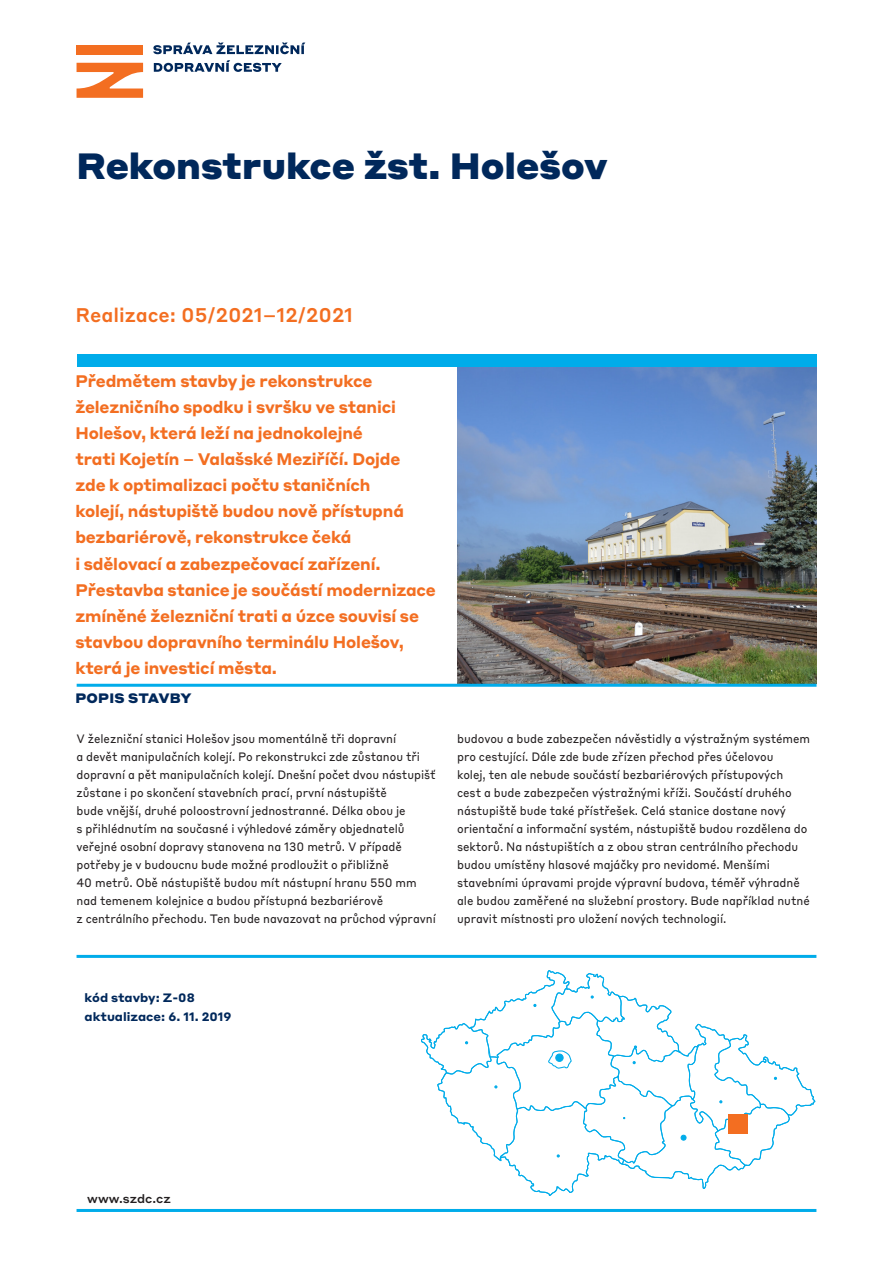
<style>
.page{position:relative;width:893px;height:1263px;background:#fff}
.page>*{position:absolute;margin:0;border:0;box-sizing:border-box;transform-origin:0 0}
.název_stavby{font:900 36px "Styrene A";color:#00285b}
.název_stavby-2{font:500 19.5px "Styrene B";color:#f36e21}
.uvod{font:700 16.5px/26.1px "Styrene A";letter-spacing:-.01em;color:#f36e21;scale:.95 1}
.nadpis{font:900 13.5px "Styrene A";letter-spacing:.01em;color:#00285b}
.základní_text{font:12px/18px "Styrene B";letter-spacing:-.005em;color:#231f20;scale:.95 1}
.záhlaví_a_zápatí{font:700 12px "Styrene A";color:#00285b}
.označení_trati{font:700 12px "Styrene A";letter-spacing:-.005em;color:#00285b}
.t1{font:500 12px "Styrene A";color:#231f20}
</style>
<div class="page">
<img style="left:457px;top:367px;width:359px;height:317px">
<svg style="left:421px;top:970px;width:395px;height:226px"></svg>
<div style="left:728px;top:1114px;width:19px;height:19px;background:#f36e21"></div>
<div style="left:77px;top:354px;width:739px;height:13px;background:#00acea"></div>
<hr style="left:77px;top:955px;width:739px;height:3px;background:#00acea">
<hr style="left:77px;top:1209px;width:739px;height:3px;background:#00acea">
<svg style="left:77px;top:63px;width:66px;height:35px"></svg>
<div style="left:77px;top:45px;width:66px;height:9px;background:#f36e21"></div>
<svg style="left:154px;top:60px;width:128px;height:12px"></svg>
<svg style="left:153px;top:43px;width:152px;height:11px"></svg>
<hr style="left:77px;top:684px;width:739px;height:3px;background:#00acea">
<p class="název_stavby" style="left:77px;top:135px;width:532px">Rekonstrukce žst. Holešov</p>
<p class="název_stavby-2" style="left:75px;top:298px;width:279px">Realizace: 05/2021–12/2021</p>
<p class="uvod" style="left:75px;top:366px;width:381px">Předmětem stavby je rekonstrukce železničního spodku i svršku ve stanici Holešov, která leží na jednokolejné<br>trati Kojetín – Valašské Meziříčí. Dojde<br>zde k optimalizaci počtu staničních<br>kolejí, nástupiště budou nově přístupná bezbariérově, rekonstrukce čeká<br>i sdělovací a zabezpečovací zařízení.<br>Přestavba stanice je součástí modernizace zmíněné železniční trati a úzce souvisí se stavbou dopravního terminálu Holešov, která je investicí města.</p>
<p class="nadpis" style="left:75px;top:686px;width:118px">POPIS STAVBY</p>
<p class="základní_text" style="left:77px;top:728px;width:380px">V železniční stanici Holešov jsou momentálně tři dopravní<br>a devět manipulačních kolejí. Po rekonstrukci zde zůstanou tři dopravní a pět manipulačních kolejí. Dnešní počet dvou nástupišť zůstane i po skončení stavebních prací, první nástupiště<br>bude vnější, druhé poloostrovní jednostranné. Délka obou je<br>s přihlédnutím na současné i výhledové záměry objednatelů veřejné osobní dopravy stanovena na 130 metrů. V případě potřeby je v budoucnu bude možné prodloužit o přibližně<br>40 metrů. Obě nástupiště budou mít nástupní hranu 550 mm nad temenem kolejnice a budou přístupná bezbariérově<br>z centrálního přechodu. Ten bude navazovat na průchod výpravní</p>
<p class="základní_text" style="left:457px;top:728px;width:373px">budovou a bude zabezpečen návěstidly a výstražným systémem pro cestující. Dále zde bude zřízen přechod přes účelovou<br>kolej, ten ale nebude součástí bezbariérových přístupových cest a bude zabezpečen výstražnými kříži. Součástí druhého nástupiště bude také přístřešek. Celá stanice dostane nový orientační a informační systém, nástupiště budou rozdělena do sektorů. Na nástupištích a z obou stran centrálního přechodu budou umístěny hlasové majáčky pro nevidomé. Menšími stavebními úpravami projde výpravní budova, téměř výhradně ale budou zaměřené na služební prostory. Bude například nutné upravit místnosti pro uložení nových technologií.</p>
<p class="označení_trati" style="left:85px;top:987px;width:112px">kód stavby: Z-08</p>
<p class="záhlaví_a_zápatí" style="left:85px;top:1006px;width:148px">aktualizace: 6. 11. 2019</p>
<p class="t1" style="left:87px;top:1188px;width:85px">www.szdc.cz</p>
</div>
